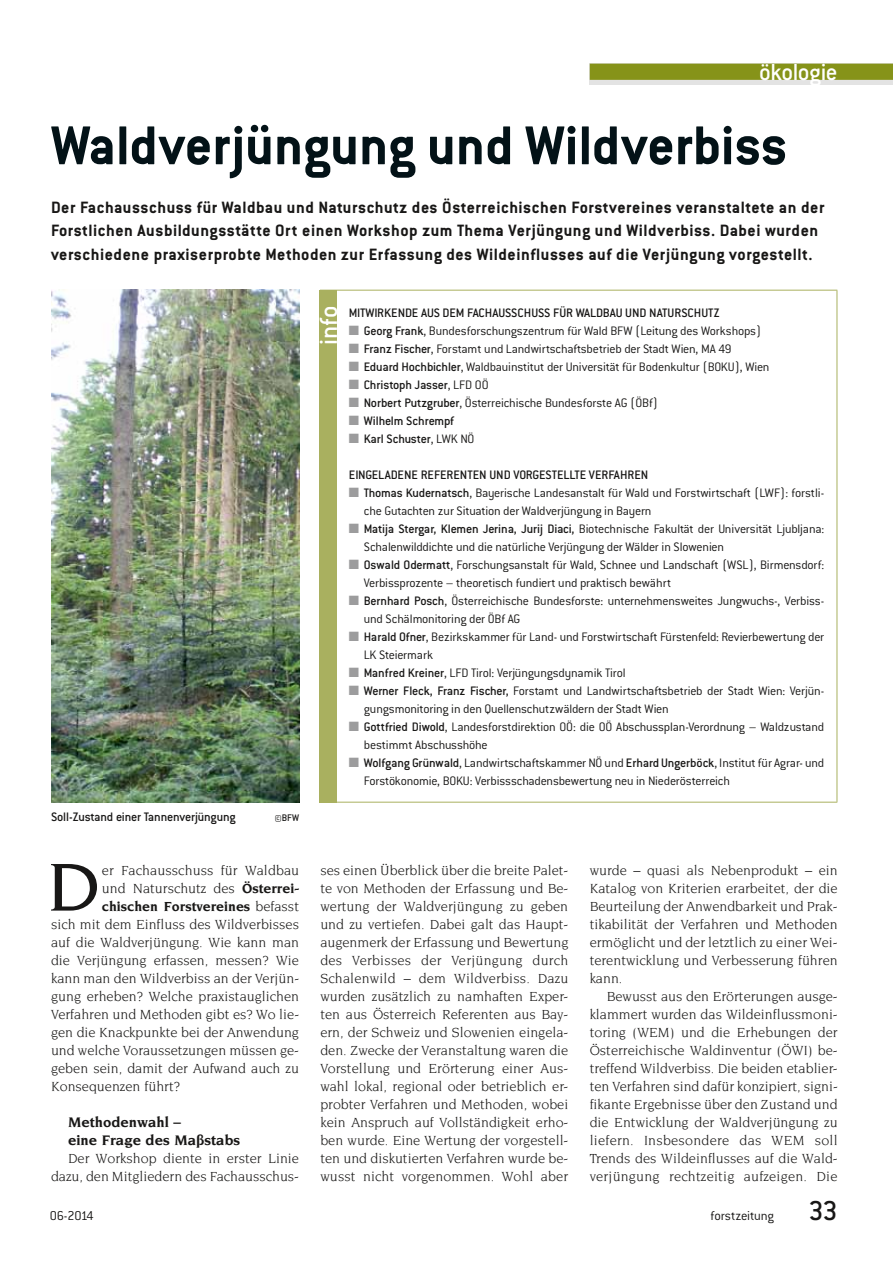
<style>
.page{position:relative;width:893px;height:1263px;background:#fff}
.page>*{position:absolute;margin:0;border:0;box-sizing:border-box;transform-origin:0 0}
.t1{font:500 73.5px "Novarese Std";color:#181716}
.t2{font:700 60px "Conduit ITC Pro";color:#031217}
.t3{font:500 27px "Conduit ITC Pro";color:#fff}
.t4{font:500 25.5px "Conduit ITC Pro";letter-spacing:-.015em;color:#fff}
.t5{font:700 18px/23.2px "Conduit ITC Pro";letter-spacing:.03em;color:#181716}
.t6{font:700 15px/18px "Novarese Std";color:#181716}
.t7{font:14.25px/18px "Novarese Std";color:#181716;text-align:justify}
.t8{font:700 14.25px "Novarese Std";color:#181716}
.t9{font:300 14.1px "Conduit ITC Pro";letter-spacing:-.015em;color:#181716}
.t10{font:300 13.5px/18px "Conduit ITC Pro";letter-spacing:-.015em;color:#181716}
.t11{font:500 13.5px "Conduit ITC Pro";color:#181716}
.t12{font:500 10.5px "Conduit ITC Pro";color:#181716}
.s1{font-weight:700}
.s2{font-weight:400}
.s3{color:#9c9c9d}
.s4{font-weight:500}
.s5{font-weight:300}
.s6{font-weight:500;font-size:30px}
</style>
<div class="page">
<div style="left:320px;top:290px;width:17px;height:512px;background:#a9b05f"></div>
<hr style="left:337px;top:290px;width:500px;height:1px;background:#a9b05f">
<hr style="left:837px;top:291px;width:1px;height:511px;background:#a9b05f">
<svg style="left:320px;top:802px;width:17px;height:1px"></svg>
<hr style="left:337px;top:802px;width:500px;height:1px;background:#a9b05f">
<img style="left:51px;top:290px;width:248px;height:512px">
<div style="left:590px;top:64px;width:303px;height:21px;background:#e3e3e3"></div>
<div style="left:590px;top:64px;width:303px;height:16px;background:#869319"></div>
<h3 class="t4" style="left:759px;top:58px;width:80px">ökologie</h3>
<h2 class="t2" style="left:51px;top:111px;width:738px">Waldverjüngung und Wildverbiss</h2>
<p class="t5" style="left:51px;top:196px;width:775px">Der Fachausschuss für Waldbau und Naturschutz des Österreichischen Forstvereines veranstaltete an der<br>Forstlichen Ausbildungsstätte Ort einen Workshop zum Thema Verjüngung und Wildverbiss. Dabei wurden verschiedene praxiserprobte Methoden zur Erfassung des Wildeinflusses auf die Verjüngung vorgestellt.</p>
<p class="t11" style="left:51px;top:809px;width:186px">Soll-Zustand einer Tannenverjüngung</p>
<p class="t12" style="left:274px;top:811px;width:26px">©BFW</p>
<h1 class="t1" style="left:47px;top:846px;width:55px">D</h1>
<p class="t7" style="left:102px;top:861px;width:199px">er Fachausschuss für Waldbau</p>
<p class="t7" style="left:102px;top:879px;width:199px">und Naturschutz des <span class="s1">Österrei-</span></p>
<p class="t8" style="left:102px;top:898px;width:199px">chischen Forstvereines <span class="s2">befasst</span></p>
<p class="t7" style="left:51px;top:915px;width:250px">sich mit dem Einfluss des Wildverbisses</p>
<p class="t7" style="left:51px;top:933px;width:250px">auf die Waldverjüngung. Wie kann man</p>
<p class="t7" style="left:51px;top:951px;width:249px">die Verjüngung erfassen, messen? Wie</p>
<p class="t7" style="left:51px;top:969px;width:250px">kann man den Wildverbiss an der Verjün-</p>
<p class="t7" style="left:51px;top:987px;width:250px">gung erheben? Welche praxistauglichen</p>
<p class="t7" style="left:51px;top:1005px;width:250px">Verfahren und Methoden gibt es? Wo lie-</p>
<p class="t7" style="left:51px;top:1023px;width:250px">gen die Knackpunkte bei der Anwendung</p>
<p class="t7" style="left:51px;top:1041px;width:250px">und welche Voraussetzungen müssen ge-</p>
<p class="t7" style="left:51px;top:1059px;width:250px">geben sein, damit der Aufwand auch zu</p>
<p class="t7" style="left:51px;top:1077px;width:131px">Konsequenzen führt?</p>
<p class="t6" style="left:68px;top:1112px;width:174px">Methodenwahl –<br>eine Frage des Maßstabs</p>
<p class="t7" style="left:51px;top:1149px;width:250px;text-align:right">Der Workshop diente in erster Linie dazu, den Mitgliedern des Fachausschus-</p>
<h3 class="t3" style="left:313px;top:345px;width:41px;rotate:-90deg">info</h3>
<p class="t11" style="left:349px;top:305px;width:372px">Mitwirkende aus dem Fachausschuss für Waldbau und Naturschutz</p>
<p class="t10" style="left:349px;top:322px;width:414px"><span class="s3">■</span> <span class="s4">Georg Frank</span>, Bundesforschungszentrum für Wald BFW (Leitung des Workshops)</p>
<p class="t10" style="left:349px;top:340px;width:384px"><span class="s3">■</span> <span class="s4">Franz Fischer</span>, Forstamt und Landwirtschaftsbetrieb der Stadt Wien, MA 49</p>
<p class="t10" style="left:349px;top:358px;width:422px"><span class="s3">■</span> <span class="s4">Eduard Hochbichler</span>, Waldbauinstitut der Universität für Bodenkultur (BOKU), Wien</p>
<p class="t11" style="left:349px;top:377px;width:141px"><span class="s3">■</span> Christoph Jasser<span class="s5">, LFD OÖ</span></p>
<p class="t10" style="left:349px;top:394px;width:311px"><span class="s3">■</span> <span class="s4">Norbert Putzgruber</span>, Österreichische Bundesforste AG (ÖBf)</p>
<p class="t11" style="left:349px;top:413px;width:107px"><span class="s3">■</span> Wilhelm Schrempf</p>
<p class="t11" style="left:349px;top:431px;width:127px"><span class="s3">■</span> Karl Schuster<span class="s5">, LWK NÖ</span></p>
<p class="t11" style="left:349px;top:467px;width:301px">Eingeladene Referenten und vorgestellte Verfahren</p>
<p class="t10" style="left:364px;top:484px;width:462px;text-indent:-15px"><span class="s3">■</span> <span class="s4">Thomas Kudernatsch</span>, Bayerische Landesanstalt für Wald und Forstwirtschaft (LWF): forstli&shy;che Gutachten zur Situation der Waldverjüngung in Bayern</p>
<p class="t10" style="left:364px;top:520px;width:462px;text-indent:-15px"><span class="s3">■</span> <span class="s4">Matija Stergar, Klemen Jerina, Jurij Diaci,</span> Biotechnische Fakultät der Universität Ljubljana:<br>Schalenwilddichte und die natürliche Verjüngung der Wälder in Slowenien</p>
<p class="t10" style="left:364px;top:556px;width:462px;text-indent:-15px"><span class="s3">■</span> <span class="s4">Oswald Odermatt</span>, Forschungsanstalt für Wald, Schnee und Landschaft (WSL), Birmensdorf:<br>Verbissprozente – theoretisch fundiert und praktisch bewährt</p>
<p class="t10" style="left:364px;top:592px;width:462px;text-indent:-15px"><span class="s3">■</span> <span class="s4">Bernhard Posch</span>, Österreichische Bundesforste: unternehmensweites Jungwuchs-, Verbiss&shy;und Schälmonitoring der ÖBf AG</p>
<p class="t10" style="left:364px;top:628px;width:462px;text-indent:-15px"><span class="s3">■</span> <span class="s4">Harald Ofner</span>, Bezirkskammer für Land- und Forstwirtschaft Fürstenfeld: Revierbewertung der<br>LK Steiermark</p>
<p class="t10" style="left:349px;top:664px;width:278px"><span class="s3">■</span> <span class="s4">Manfred Kreiner</span>, LFD Tirol: Verjüngungsdynamik Tirol</p>
<p class="t10" style="left:364px;top:682px;width:462px;text-indent:-15px"><span class="s3">■</span> <span class="s4">Werner Fleck, Franz Fischer,</span> Forstamt und Landwirtschaftsbetrieb der Stadt Wien: Verjün&shy;gungsmonitoring in den Quellenschutzwäldern der Stadt Wien</p>
<p class="t10" style="left:364px;top:718px;width:462px;text-indent:-15px"><span class="s3">■</span> <span class="s4">Gottfried Diwold</span>, Landesforstdirektion OÖ: die OÖ Abschussplan-Verordnung – Waldzustand bestimmt Abschusshöhe</p>
<p class="t10" style="left:364px;top:754px;width:462px;text-indent:-15px"><span class="s3">■</span> <span class="s4">Wolfgang Grünwald</span>, Landwirtschaftskammer NÖ und <span class="s4">Erhard Ungerböck</span>, Institut für Agrar- und<br>Forstökonomie, BOKU: Verbissschadensbewertung neu in Niederösterreich</p>
<p class="t7" style="left:320px;top:861px;width:250px">ses einen Überblick über die breite Palet&shy;te von Methoden der Erfassung und Be&shy;wertung der Waldverjüngung zu geben und zu vertiefen. Dabei galt das Haupt&shy;augenmerk der Erfassung und Bewertung des Verbisses der Verjüngung durch Schalenwild – dem Wildverbiss. Dazu wurden zusätzlich zu namhaften Exper&shy;ten aus Österreich Referenten aus Bay&shy;ern, der Schweiz und Slowenien eingela&shy;den. Zwecke der Veranstaltung waren die Vorstellung und Erörterung einer Aus&shy;wahl lokal, regional oder betrieblich er&shy;probter Verfahren und Methoden, wobei kein Anspruch auf Vollständigkeit erho&shy;ben wurde. Eine Wertung der vorgestell&shy;ten und diskutierten Verfahren wurde be&shy;wusst nicht vorgenommen. Wohl aber</p>
<p class="t7" style="left:590px;top:861px;width:250px">wurde – quasi als Nebenprodukt – ein Katalog von Kriterien erarbeitet, der die Beurteilung der Anwendbarkeit und Prak&shy;tikabilität der Verfahren und Methoden ermöglicht und der letztlich zu einer Wei&shy;terentwicklung und Verbesserung führen kann.</p>
<p class="t7" style="left:590px;top:987px;width:250px;text-indent:17px">Bewusst aus den Erörterungen ausge&shy;klammert wurden das Wildeinflussmoni&shy;toring (WEM) und die Erhebungen der Österreichische Waldinventur (ÖWI) be&shy;treffend Wildverbiss. Die beiden etablier&shy;ten Verfahren sind dafür konzipiert, signi&shy;fikante Ergebnisse über den Zustand und die Entwicklung der Waldverjüngung zu liefern. Insbesondere das WEM soll Trends des Wildeinflusses auf die Wald&shy;verjüngung rechtzeitig aufzeigen. Die</p>
<p class="t9" style="left:50px;top:1208px;width:46px">06-2014</p>
<p class="t9" style="left:711px;top:1208px;width:129px">forstzeitung <span class="s6">33</span></p>
</div>
